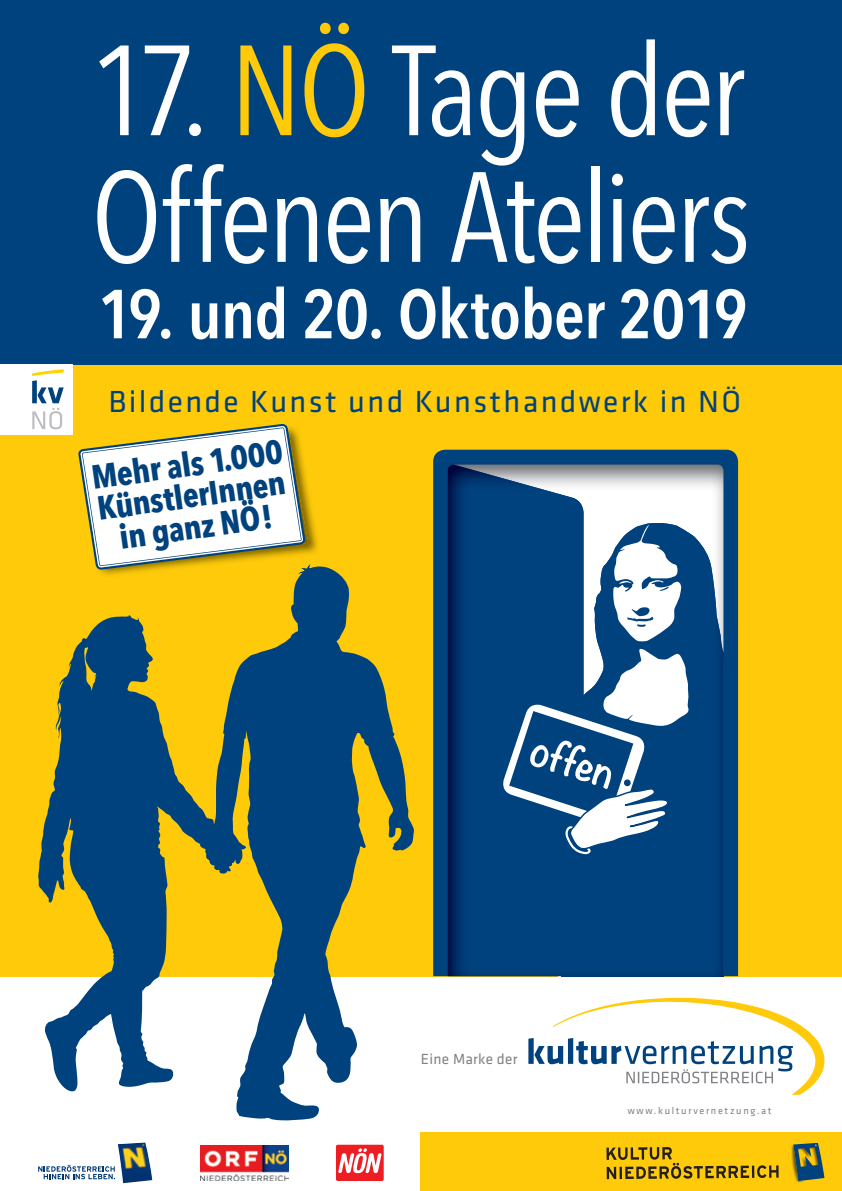
<style>
.page{position:relative;width:842px;height:1191px;background:#fff}
.page>*{position:absolute;margin:0;border:0;box-sizing:border-box;transform-origin:0 0}
.t1{font:126.6px/126.6px "Avenir Next Condensed";letter-spacing:-.035em;color:#fff}
.t2{font:600 68.4px "Avenir Next Condensed";letter-spacing:-.01em;color:#fff}
.t3{font:700 33.4px/31.4px "Avenir Next Condensed";color:#00427d;text-align:center}
.t4{font:31.6px "Klavika";letter-spacing:.075em;color:#00427d}
.t5{font:15.2px "Klavika";letter-spacing:.02em;color:#808285}
.t6{font:10.2px "Klavika";letter-spacing:.165em;color:#808285}
.s1{color:#feca0a}
</style>
<div class="page">
<div style="left:421px;top:1132px;width:421px;height:59px;background:#feca0a"></div>
<div style="left:0;top:1px;width:842px;height:975px;background:#feca0a"></div>
<div style="left:0;top:0;width:842px;height:365px;background:#00427d"></div>
<svg style="left:433px;top:450px;width:305px;height:526px;background:#03437a"></svg>
<img style="left:583px;top:464px;width:140px;height:59px">
<img style="left:561px;top:976px;width:162px;height:1px">
<img style="left:583px;top:523px;width:140px;height:453px">
<img style="left:613px;top:525px;width:68px;height:116px">
<svg style="left:619px;top:581px;width:12px;height:3px"></svg>
<img style="left:603px;top:649px;width:85px;height:77px">
<img style="left:448px;top:976px;width:113px;height:1px">
<img style="left:448px;top:464px;width:135px;height:512px">
<svg style="left:500px;top:702px;width:168px;height:152px;background:#4f7ca5"></svg>
<svg style="left:236px;top:566px;width:178px;height:554px;fill:#00427d"></svg>
<svg style="left:38px;top:615px;width:209px;height:478px"></svg>
<svg style="left:606px;top:1147px;width:173px;height:32px"></svg>
<img style="left:791px;top:1145px;width:12px;height:37px">
<svg style="left:793px;top:1142px;width:31px;height:39px"></svg>
<img style="left:98px;top:492px;width:220px;height:84px">
<img style="left:298px;top:564px;width:22px;height:12px">
<svg style="left:78px;top:424px;width:227px;height:145px"></svg>
<svg style="left:336px;top:1144px;width:48px;height:37px"></svg>
<img style="left:200px;top:1145px;width:88px;height:35px">
<img style="left:118px;top:1142px;width:34px;height:41px">
<svg style="left:38px;top:1164px;width:77px;height:15px"></svg>
<svg style="left:528px;top:997px;width:296px;height:97px"></svg>
<div style="left:0;top:365px;width:73px;height:70px;background:#fff"></div>
<svg style="left:32px;top:369px;width:32px;height:60px"></svg>
<h1 class="t1" style="left:89px;top:22px;width:663px">17. <span class="s1">NÖ</span> Tage der<br>Offenen Ateliers</h1>
<h2 class="t2" style="left:98px;top:255px;width:651px">19. und 20. Oktober 2019</h2>
<p class="t4" style="left:108px;top:384px;width:634px">Bildende Kunst und Kunsthandwerk in NÖ</p>
<p class="t3" style="left:90px;top:462px;width:194px;rotate:-8deg">Mehr als 1.000<br>KünstlerInnen in ganz NÖ!</p>
<p class="t5" style="left:421px;top:1050px;width:98px">Eine Marke der</p>
<p class="t6" style="left:628px;top:1104px;width:145px">www.kulturvernetzung.at</p>
</div>
